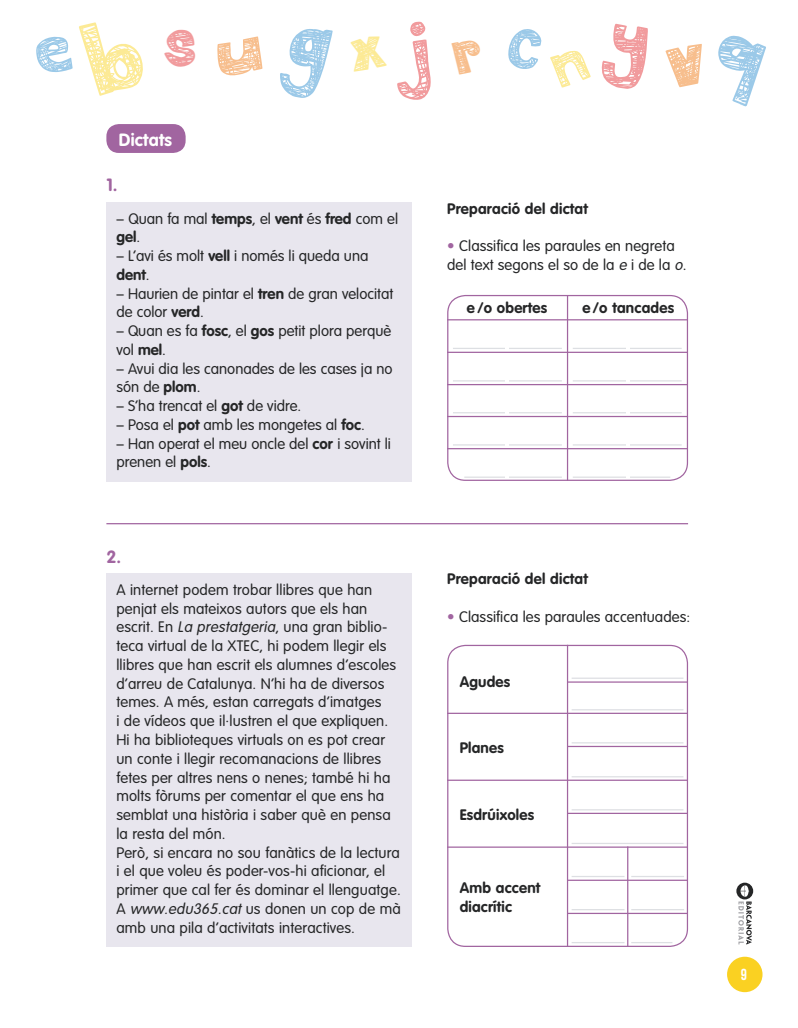
<style>
.page{position:relative;width:798px;height:1028px;background:#fff}
.page>*{position:absolute;margin:0;border:0;box-sizing:border-box;transform-origin:0 0}
.t1{font:700 17.5px "VAG Rounded Std";letter-spacing:.015em;color:#fff}
.t2{font:700 17.5px "VAG Rounded Std";color:#a165a0}
.t3{font:300 15px/18.8px "VAG Rounded Std";letter-spacing:.01em;color:#252627}
.t4{font:700 15px/18.8px "VAG Rounded Std";letter-spacing:.015em;color:#252627}
.t5{font:700 15px "Heading Pro";color:#fff}
.s1{font-weight:700}
.s2{font-style:italic}
.s3{color:#a165a0}
</style>
<div class="page">
<svg style="left:447px;top:648px;width:240px;height:299px"></svg>
<svg style="left:447px;top:295px;width:240px;height:186px"></svg>
<div style="left:106px;top:124px;width:79px;height:29px;background:#a165a0;border-radius:12px"></div>
<div style="left:106px;top:202px;width:305px;height:279px;background:#e8e6ee"></div>
<hr style="left:106px;top:523px;width:581px;height:1px;background:#a165a0">
<div style="left:106px;top:573px;width:305px;height:374px;background:#e8e6ee"></div>
<hr style="left:627px;top:846px;width:1px;height:101px;background:#a165a0">
<hr style="left:447px;top:712px;width:240px;height:2px;background:#a165a0">
<hr style="left:447px;top:779px;width:240px;height:2px;background:#a165a0">
<hr style="left:447px;top:846px;width:240px;height:1px;background:#a165a0">
<hr style="left:567px;top:879px;width:120px;height:2px;background:#a165a0">
<hr style="left:567px;top:912px;width:120px;height:2px;background:#a165a0">
<hr style="left:567px;top:746px;width:120px;height:1px;background:#a165a0">
<hr style="left:567px;top:812px;width:120px;height:2px;background:#a165a0">
<hr style="left:567px;top:681px;width:120px;height:1px;background:#a165a0">
<div style="left:447px;top:645px;width:240px;height:302px;border:1px solid #a165a0;border-radius:18px"></div>
<hr style="left:566px;top:296px;width:2px;height:184px;background:#a165a0">
<hr style="left:447px;top:352px;width:240px;height:1px;background:#a165a0">
<hr style="left:447px;top:319px;width:240px;height:1px;background:#a165a0">
<div style="left:447px;top:295px;width:240px;height:186px;border:1px solid #a165a0;border-radius:18px"></div>
<hr style="left:447px;top:384px;width:240px;height:1px;background:#a165a0">
<hr style="left:447px;top:416px;width:240px;height:1px;background:#a165a0">
<hr style="left:447px;top:448px;width:240px;height:1px;background:#a165a0">
<hr style="left:572px;top:348px;width:109px;height:1px;background:#dddfe3">
<hr style="left:453px;top:348px;width:108px;height:1px;background:#dddfe3">
<hr style="left:572px;top:380px;width:109px;height:1px;background:#dddfe3">
<hr style="left:453px;top:380px;width:108px;height:1px;background:#dddfe3">
<hr style="left:572px;top:412px;width:109px;height:1px;background:#dddfe3">
<hr style="left:453px;top:412px;width:108px;height:1px;background:#dddfe3">
<hr style="left:572px;top:444px;width:109px;height:1px;background:#dddfe3">
<hr style="left:453px;top:444px;width:108px;height:1px;background:#dddfe3">
<hr style="left:572px;top:476px;width:98px;height:2px;background:#dddfe3">
<hr style="left:464px;top:476px;width:97px;height:2px;background:#dddfe3">
<hr style="left:571px;top:677px;width:112px;height:2px;background:#dddfe3">
<hr style="left:571px;top:709px;width:112px;height:1px;background:#dddfe3">
<hr style="left:571px;top:742px;width:112px;height:1px;background:#dddfe3">
<hr style="left:571px;top:776px;width:112px;height:1px;background:#dddfe3">
<hr style="left:571px;top:809px;width:112px;height:1px;background:#dddfe3">
<hr style="left:571px;top:842px;width:112px;height:2px;background:#dddfe3">
<hr style="left:571px;top:876px;width:53px;height:1px;background:#dddfe3">
<hr style="left:631px;top:876px;width:52px;height:1px;background:#dddfe3">
<hr style="left:571px;top:909px;width:53px;height:1px;background:#dddfe3">
<hr style="left:631px;top:909px;width:52px;height:1px;background:#dddfe3">
<hr style="left:571px;top:942px;width:53px;height:1px;background:#dddfe3">
<hr style="left:631px;top:942px;width:41px;height:1px;background:#dddfe3">
<hr style="left:566px;top:645px;width:2px;height:302px;background:#a165a0">
<hr style="left:504px;top:330px;width:4px;height:20px;background:#fff">
<hr style="left:504px;top:362px;width:4px;height:21px;background:#fff">
<hr style="left:504px;top:394px;width:4px;height:21px;background:#fff">
<hr style="left:504px;top:426px;width:4px;height:21px;background:#fff">
<hr style="left:504px;top:458px;width:4px;height:20px;background:#fff">
<hr style="left:625px;top:330px;width:4px;height:20px;background:#fff">
<hr style="left:625px;top:362px;width:4px;height:21px;background:#fff">
<hr style="left:625px;top:394px;width:4px;height:21px;background:#fff">
<hr style="left:625px;top:426px;width:4px;height:21px;background:#fff">
<hr style="left:625px;top:458px;width:4px;height:20px;background:#fff">
<div style="left:726px;top:956px;width:36px;height:36px;background:#fad122;border-radius:50%"></div>
<svg style="left:736px;top:882px;width:16px;height:62px"></svg>
<p class="t1" style="left:119px;top:129px;width:55px">Dictats</p>
<p class="t2" style="left:106px;top:175px;width:13px">1.</p>
<p class="t3" style="left:116px;top:209px;width:283px">– Quan fa mal <span class="s1">temps</span>, el <span class="s1">vent</span> és <span class="s1">fred</span> com el <span class="s1">gel</span>.</p>
<p class="t3" style="left:116px;top:247px;width:253px">– L’avi és molt <span class="s1">vell</span> i només li queda una <span class="s1">dent</span>.</p>
<p class="t3" style="left:116px;top:284px;width:278px">– Haurien de pintar el <span class="s1">tren</span> de gran velocitat de color <span class="s1">verd</span>.</p>
<p class="t3" style="left:116px;top:322px;width:276px">– Quan es fa <span class="s1">fosc</span>, el <span class="s1">gos</span> petit plora perquè vol <span class="s1">mel</span>.</p>
<p class="t3" style="left:116px;top:359px;width:277px">– Avui dia les canonades de les cases ja no són de <span class="s1">plom</span>.</p>
<p class="t3" style="left:116px;top:397px;width:186px">– S’ha trencat el <span class="s1">got</span> de vidre.</p>
<p class="t3" style="left:116px;top:416px;width:250px">– Posa el <span class="s1">pot</span> amb les mongetes al <span class="s1">foc</span>.</p>
<p class="t3" style="left:116px;top:434px;width:276px">– Han operat el meu oncle del <span class="s1">cor</span> i sovint li prenen el <span class="s1">pols</span>.</p>
<p class="t2" style="left:106px;top:546px;width:16px">2.</p>
<p class="t3" style="left:116px;top:581px;width:286px">A internet podem trobar llibres que han penjat els mateixos autors que els han escrit. En <span class="s2">La prestatgeria</span>, una gran biblio&shy;teca virtual de la XTEC, hi podem llegir els llibres que han escrit els alumnes d’escoles d’arreu de Catalunya. N’hi ha de diversos temes. A més, estan carregats d’imatges<br>i de vídeos que il·lustren el que expliquen.<br>Hi ha biblioteques virtuals on es pot crear un conte i llegir recomanacions de llibres fetes per altres nens o nenes; també hi ha molts fòrums per comentar el que ens ha semblat una història i saber què en pensa la resta del món.<br>Però, si encara no sou fanàtics de la lectura i el que voleu és poder-vos-hi aficionar, el primer que cal fer és dominar el llenguatge.<br>A <span class="s2">www.edu365.cat</span> us d o nen u n co p de m à amb una pila d’activitats interactives.</p>
<p class="t4" style="left:447px;top:199px;width:142px">Preparació del dictat</p>
<p class="t3" style="left:447px;top:237px;width:241px"><span class="s3">•</span> Classifica les paraules en negreta del text segons el so de la <span class="s2">e</span> i de la <span class="s2">o</span>.</p>
<p class="t4" style="left:466px;top:299px;width:82px">e /o obertes</p>
<p class="t4" style="left:582px;top:299px;width:93px">e /o tancades</p>
<p class="t4" style="left:447px;top:570px;width:142px">Preparació del dictat</p>
<p class="t3" style="left:447px;top:608px;width:244px"><span class="s3">•</span> Classifica les paraules accentuades:</p>
<p class="t4" style="left:459px;top:673px;width:52px">Agudes</p>
<p class="t4" style="left:459px;top:739px;width:46px">Planes</p>
<p class="t4" style="left:459px;top:806px;width:76px">Esdrúixoles</p>
<p class="t4" style="left:459px;top:879px;width:82px">Amb accent diacrític</p>
<p class="t5" style="left:740px;top:965px;width:8px">9</p>
</div>
